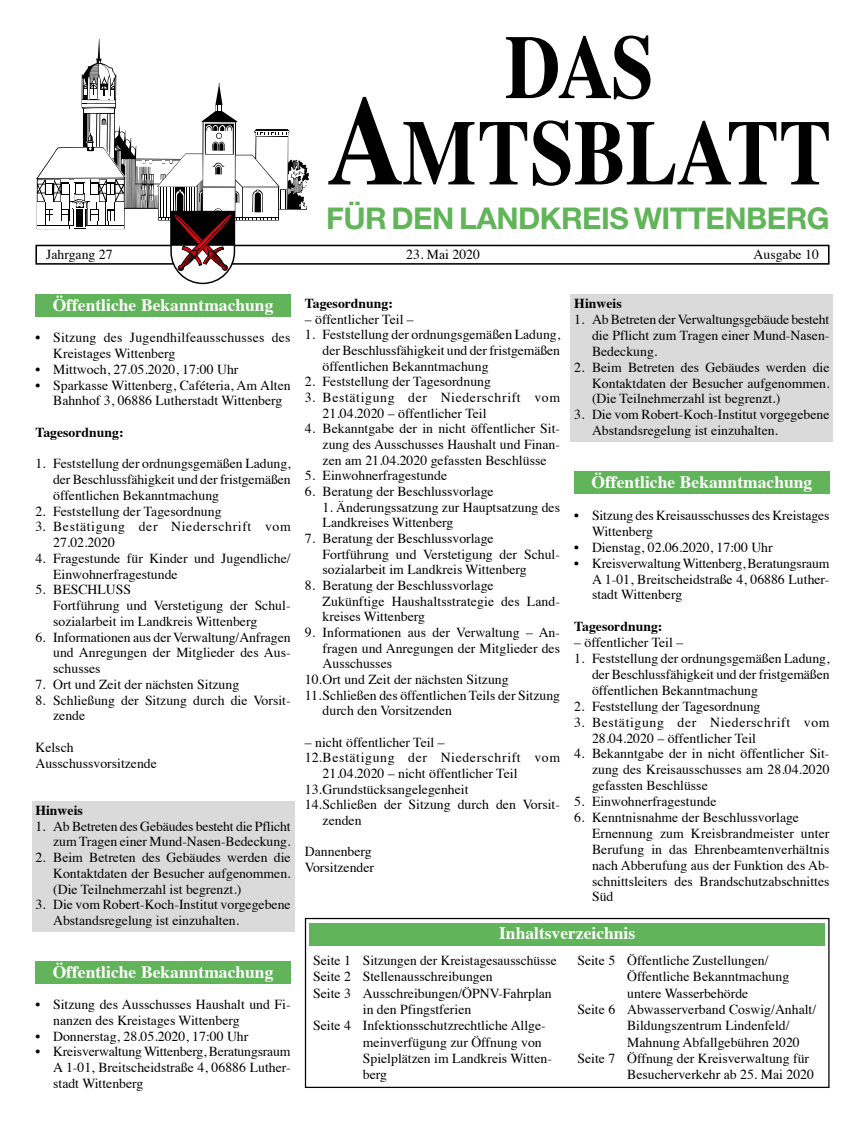
<style>
.page{position:relative;width:865px;height:1127px;background:#fff}
.page>*{position:absolute;margin:0;border:0;box-sizing:border-box;transform-origin:0 0}
.t1{font:700 30px "Helvetica Neue";letter-spacing:-.015em;color:#61b459}
.t2{font:700 17.5px "Times";color:#fff}
.t3{font:13.75px/15.8px "Times";color:#000}
.t4{font:13.75px/15.6px "Times";letter-spacing:.045em;color:#000}
.t5{font:700 13.75px "Times";color:#000}
</style>
<div class="page">
<div style="left:35px;top:294px;width:256px;height:23px;background:#61b459"></div>
<div style="left:32px;top:801px;width:262px;height:21px;background:#dadada"></div>
<div style="left:32px;top:817px;width:262px;height:36px;background:#dadada"></div>
<div style="left:32px;top:848px;width:262px;height:52px;background:#dadada"></div>
<div style="left:32px;top:895px;width:262px;height:37px;background:#dadada"></div>
<div style="left:35px;top:961px;width:256px;height:23px;background:#61b459"></div>
<div style="left:35px;top:245px;width:794px;height:20px;border:2px solid #000"></div>
<svg style="left:328px;top:97px;width:146px;height:87px"></svg>
<svg style="left:480px;top:122px;width:47px;height:62px"></svg>
<svg style="left:533px;top:120px;width:295px;height:66px"></svg>
<svg style="left:506px;top:35px;width:144px;height:64px"></svg>
<svg style="left:36px;top:39px;width:273px;height:245px"></svg>
<div style="left:310px;top:923px;width:514px;height:22px;background:#61b459"></div>
<div style="left:305px;top:918px;width:524px;height:170px;border:1px solid #000"></div>
<div style="left:570px;top:294px;width:263px;height:21px;background:#dadada"></div>
<div style="left:570px;top:310px;width:263px;height:53px;background:#dadada"></div>
<div style="left:570px;top:358px;width:263px;height:52px;background:#dadada"></div>
<div style="left:570px;top:405px;width:263px;height:37px;background:#dadada"></div>
<div style="left:574px;top:471px;width:255px;height:23px;background:#61b459"></div>
<h1 class="t1" style="left:326px;top:199px;width:505px">FÜR DEN LANDKREIS WITTENBERG</h1>
<p class="t3" style="left:46px;top:245px;width:68px">Jahrgang 27</p>
<p class="t3" style="left:406px;top:245px;width:75px">23. Mai 2020</p>
<p class="t3" style="left:753px;top:245px;width:67px">Ausgabe 10</p>
<p class="t2" style="left:53px;top:288px;width:222px">Öffentliche Bekanntmachung</p>
<p class="t3" style="left:53px;top:329px;width:239px;text-indent:-18px">• Sitzung des Jugendhilfeausschusses des<br>Kreistages Wittenberg</p>
<p class="t3" style="left:35px;top:360px;width:204px">• Mittwoch, 27.05.2020, 17:00 Uhr</p>
<p class="t3" style="left:53px;top:376px;width:239px;text-indent:-18px">• Sparkasse Wittenberg, Caféteria, Am Alten<br>Bahnhof 3, 06886 Lutherstadt Wittenberg</p>
<p class="t5" style="left:35px;top:419px;width:90px">Tagesordnung:</p>
<p class="t3" style="left:53px;top:455px;width:239px;text-align:justify;text-indent:-18px">1. Feststellung der ordnungsgemäßen Ladung, der Beschlussfähigkeit und der fristgemäßen öffentlichen Bekanntmachung</p>
<p class="t3" style="left:35px;top:502px;width:188px">2. Feststellung der Tagesordnung</p>
<p class="t4" style="left:53px;top:518px;width:239px;text-indent:-18px">3. Bestätigung der Niederschrift vom<br>27.02.2020</p>
<p class="t3" style="left:53px;top:549px;width:239px;text-indent:-18px">4. Fragestunde für Kinder und Jugendliche/<br>Einwohnerfragestunde</p>
<p class="t3" style="left:53px;top:581px;width:239px;text-indent:-18px">5. BESCHLUSS<br>Fortführung und Verstetigung der Schul&shy;sozialarbeit im Landkreis Wittenberg</p>
<p class="t3" style="left:53px;top:628px;width:239px;text-align:justify;text-indent:-18px">6. Informationen aus der Verwaltung/Anfragen und Anregungen der Mitglieder des Aus&shy;schusses</p>
<p class="t3" style="left:35px;top:675px;width:205px">7. Ort und Zeit der nächsten Sitzung</p>
<p class="t3" style="left:53px;top:691px;width:239px;text-indent:-18px">8. Schließung der Sitzung durch die Vorsit&shy;zende</p>
<p class="t3" style="left:35px;top:738px;width:123px">Kelsch<br>Ausschussvorsitzende</p>
<p class="t5" style="left:35px;top:797px;width:49px">Hinweis</p>
<p class="t3" style="left:35px;top:817px;width:257px;text-align:right">1. Ab Betreten des Gebäudes besteht die Pflicht zum Tragen einer Mund-Nasen-Bedeckung.</p>
<p class="t3" style="left:53px;top:848px;width:239px;text-align:justify;text-indent:-18px">2. Beim Betreten des Gebäudes werden die Kontaktdaten der Besucher aufgenommen. (Die Teilnehmerzahl ist begrenzt.)</p>
<p class="t3" style="left:53px;top:895px;width:239px;text-indent:-18px">3. Die vom Robert-Koch-Institut vorgegebene<br>Abstandsregelung ist einzuhalten.</p>
<p class="t2" style="left:53px;top:955px;width:222px">Öffentliche Bekanntmachung</p>
<p class="t3" style="left:53px;top:995px;width:239px;text-indent:-18px">• Sitzung des Ausschusses Haushalt und Fi&shy;nanzen des Kreistages Wittenberg</p>
<p class="t3" style="left:35px;top:1027px;width:214px">• Donnerstag, 28.05.2020, 17:00 Uhr</p>
<p class="t3" style="left:53px;top:1043px;width:239px;text-align:justify;text-indent:-18px">• Kreisverwaltung Wittenberg, Beratungsraum A 1-01, Breitscheidstraße 4, 06886 Luther&shy;stadt Wittenberg</p>
<p class="t5" style="left:305px;top:290px;width:90px">Tagesordnung:</p>
<p class="t3" style="left:305px;top:310px;width:110px">– öffentlicher Teil –</p>
<p class="t3" style="left:322px;top:326px;width:239px;text-align:justify;text-indent:-18px">1. Feststellung der ordnungsgemäßen Ladung, der Beschlussfähigkeit und der fristgemäßen öffentlichen Bekanntmachung</p>
<p class="t3" style="left:305px;top:373px;width:188px">2. Feststellung der Tagesordnung</p>
<p class="t4" style="left:322px;top:388px;width:239px;text-indent:-18px">3. Bestätigung der Niederschrift vom<br>21.04.2020 – öffentlicher Teil</p>
<p class="t3" style="left:322px;top:420px;width:239px;text-align:justify;text-indent:-18px">4. Bekanntgabe der in nicht öffentlicher Sit&shy;zung des Ausschusses Haushalt und Finan&shy;zen am 21.04.2020 gefassten Beschlüsse</p>
<p class="t3" style="left:305px;top:467px;width:144px">5. Einwohnerfragestunde</p>
<p class="t3" style="left:305px;top:482px;width:190px">6. Beratung der Beschlussvorlage</p>
<p class="t3" style="left:322px;top:498px;width:239px">1. Änderungssatzung zur Hauptsatzung des<br>Landkreises Wittenberg</p>
<p class="t3" style="left:322px;top:529px;width:239px;text-indent:-18px">7. Beratung der Beschlussvorlage<br>Fortführung und Verstetigung der Schul&shy;sozialarbeit im Landkreis Wittenberg</p>
<p class="t3" style="left:322px;top:576px;width:239px;text-indent:-18px">8. Beratung der Beschlussvorlage<br>Zukünftige Haushaltsstrategie des Land&shy;kreises Wittenberg</p>
<p class="t3" style="left:305px;top:623px;width:257px">9. Informationen aus der Verwaltung – An-</p>
<p class="t3" style="left:322px;top:639px;width:239px">fragen und Anregungen der Mitglieder des</p>
<p class="t3" style="left:322px;top:654px;width:71px">Ausschusses</p>
<p class="t3" style="left:305px;top:670px;width:205px">10.Ort und Zeit der nächsten Sitzung</p>
<p class="t3" style="left:305px;top:686px;width:257px">11.Schließen des öffentlichen Teils der Sitzung</p>
<p class="t3" style="left:322px;top:701px;width:131px">durch den Vorsitzenden</p>
<p class="t3" style="left:305px;top:733px;width:141px">– nicht öffentlicher Teil –</p>
<p class="t4" style="left:305px;top:749px;width:257px">12.Bestätigung der Niederschrift vom</p>
<p class="t3" style="left:322px;top:764px;width:196px">21.04.2020 – nicht öffentlicher Teil</p>
<p class="t3" style="left:305px;top:780px;width:165px">13.Grundstücksangelegenheit</p>
<p class="t3" style="left:305px;top:795px;width:257px">14.Schließen der Sitzung durch den Vorsit-</p>
<p class="t3" style="left:322px;top:811px;width:40px">zenden</p>
<p class="t3" style="left:305px;top:842px;width:71px">Dannenberg<br>Vorsitzender</p>
<p class="t5" style="left:574px;top:290px;width:49px">Hinweis</p>
<p class="t3" style="left:592px;top:310px;width:239px;text-align:justify;text-indent:-18px">1. Ab Betreten der Verwaltungsgebäude besteht die Pflicht zum Tragen einer Mund-Nasen-Bedeckung.</p>
<p class="t3" style="left:592px;top:358px;width:239px;text-align:justify;text-indent:-18px">2. Beim Betreten des Gebäudes werden die Kontaktdaten der Besucher aufgenommen. (Die Teilnehmerzahl ist begrenzt.)</p>
<p class="t3" style="left:592px;top:405px;width:239px;text-indent:-18px">3. Die vom Robert-Koch-Institut vorgegebene<br>Abstandsregelung ist einzuhalten.</p>
<p class="t2" style="left:591px;top:465px;width:222px">Öffentliche Bekanntmachung</p>
<p class="t3" style="left:592px;top:506px;width:239px;text-indent:-18px">• Sitzung des Kreisausschusses des Kreistages<br>Wittenberg</p>
<p class="t3" style="left:574px;top:538px;width:200px">• Dienstag, 02.06.2020, 17:00 Uhr</p>
<p class="t3" style="left:592px;top:554px;width:239px;text-align:justify;text-indent:-18px">• Kreisverwaltung Wittenberg, Beratungsraum A 1-01, Breitscheidstraße 4, 06886 Luther&shy;stadt Wittenberg</p>
<p class="t5" style="left:574px;top:613px;width:90px">Tagesordnung:</p>
<p class="t3" style="left:574px;top:633px;width:110px">– öffentlicher Teil –</p>
<p class="t3" style="left:592px;top:649px;width:239px;text-align:justify;text-indent:-18px">1. Feststellung der ordnungsgemäßen Ladung, der Beschlussfähigkeit und der fristgemäßen öffentlichen Bekanntmachung</p>
<p class="t3" style="left:574px;top:697px;width:188px">2. Feststellung der Tagesordnung</p>
<p class="t4" style="left:592px;top:713px;width:239px;text-indent:-18px">3. Bestätigung der Niederschrift vom<br>28.04.2020 – öffentlicher Teil</p>
<p class="t3" style="left:592px;top:745px;width:239px;text-align:justify;text-indent:-18px">4. Bekanntgabe der in nicht öffentlicher Sit&shy;zung des Kreisausschusses am 28.04.2020 gefassten Beschlüsse</p>
<p class="t3" style="left:574px;top:792px;width:144px">5. Einwohnerfragestunde</p>
<p class="t3" style="left:592px;top:808px;width:239px;text-indent:-18px">6. Kenntnisnahme der Beschlussvorlage Ernennung zum Kreisbrandmeister unter Berufung in das Ehrenbeamtenverhältnis nach Abberufung aus der Funktion des Ab&shy;schnittsleiters des Brandschutzabschnittes Süd</p>
<p class="t2" style="left:499px;top:917px;width:138px">Inhaltsverzeichnis</p>
<p class="t3" style="left:313px;top:951px;width:245px">Seite 1 Sitzungen der Kreistagesausschüsse</p>
<p class="t3" style="left:313px;top:967px;width:181px">Seite 2 Stellenausschreibungen</p>
<p class="t3" style="left:313px;top:984px;width:240px">Seite 3 Ausschreibungen/ÖPNV-Fahrplan</p>
<p class="t3" style="left:363px;top:1000px;width:110px">in den Pfingstferien</p>
<p class="t3" style="left:313px;top:1016px;width:234px">Seite 4 Infektionsschutzrechtliche Allge-</p>
<p class="t3" style="left:363px;top:1033px;width:180px">meinverfügung zur Öffnung von</p>
<p class="t3" style="left:363px;top:1049px;width:190px">Spielplätzen im Landkreis Witten-</p>
<p class="t3" style="left:363px;top:1065px;width:26px">berg</p>
<p class="t3" style="left:577px;top:951px;width:193px">Seite 5 Öffentliche Zustellungen/</p>
<p class="t3" style="left:627px;top:967px;width:164px">Öffentliche Bekanntmachung</p>
<p class="t3" style="left:627px;top:984px;width:123px">untere Wasserbehörde</p>
<p class="t3" style="left:577px;top:1000px;width:240px">Seite 6 Abwasserverband Coswig/Anhalt/</p>
<p class="t3" style="left:627px;top:1016px;width:164px">Bildungszentrum Lindenfeld/</p>
<p class="t3" style="left:627px;top:1033px;width:174px">Mahnung Abfallgebühren 2020</p>
<p class="t3" style="left:577px;top:1049px;width:233px">Seite 7 Öffnung der Kreisverwaltung für</p>
<p class="t3" style="left:627px;top:1065px;width:188px">Besucherverkehr ab 25. Mai 2020</p>
</div>
